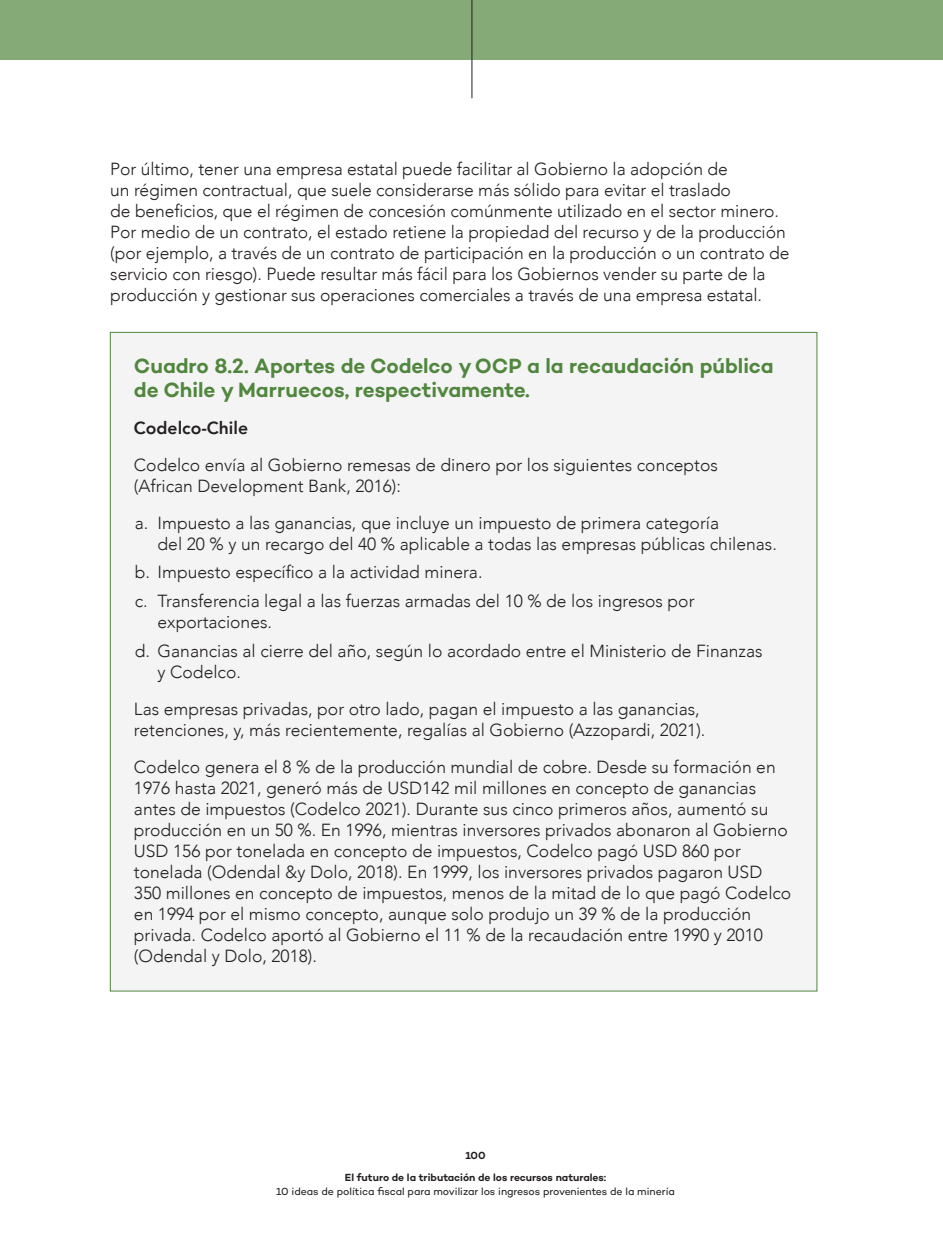
<style>
.page{position:relative;width:943px;height:1240px;background:#fff}
.page>*{position:absolute;margin:0;border:0;box-sizing:border-box;transform-origin:0 0}
.Box_Title-Green{font:600 21px/24.5px "Campton";letter-spacing:-.005em;color:#51863e}
.Box_Copy-Green{font:300 17.5px/21px "Avenir";color:#231f20}
.Body{font:300 17.5px/21px "Avenir";letter-spacing:-.005em;color:#231f20}
.Box_Bullets-Green{font:300 17.5px/21px "Avenir";color:#231f20}
.Box_Copy-Green-2{font:800 17.5px "Avenir";color:#231f20}
.t1{font:10.5px "Campton";letter-spacing:-.005em;color:#231f20}
.t2{font:600 10.5px/21.9px "Campton";letter-spacing:-.005em;color:#231f20;text-align:center}
</style>
<div class="page">
<div style="left:0;top:0;width:942px;height:60px;background:#85aa78"></div>
<hr style="left:471px;top:0;width:1px;height:98px;background:#231f20">
<div style="left:110px;top:332px;width:707px;height:659px;background:#f4f4f4;border:1px solid #51863e"></div>
<p class="Body" style="left:110px;top:158px;width:680px">Por último, tener una empresa estatal puede facilitar al Gobierno la adopción de<br>un régimen contractual, que suele considerarse más sólido para evitar el traslado<br>de beneficios, que el régimen de concesión comúnmente utilizado en el sector minero.<br>Por medio de un contrato, el estado retiene la propiedad del recurso y de la producción (por ejemplo, a través de un contrato de participación en la producción o un contrato de servicio con riesgo). Puede resultar más fácil para los Gobiernos vender su parte de la producción y gestionar sus operaciones comerciales a través de una empresa estatal.</p>
<p class="Box_Title-Green" style="left:134px;top:353px;width:641px">Cuadro 8.2. Aportes de Codelco y OCP a la recaudación pública de Chile y Marruecos, respectivamente.</p>
<p class="Box_Copy-Green-2" style="left:134px;top:414px;width:116px">Codelco-Chile</p>
<p class="Box_Copy-Green" style="left:134px;top:454px;width:585px">Codelco envía al Gobierno remesas de dinero por los siguientes conceptos (African Development Bank, 2016):</p>
<p class="Box_Bullets-Green" style="left:158px;top:512px;width:621px;text-indent:-23px">a. Impuesto a las ganancias, que incluye un impuesto de primera categoría<br>del 20 % y un recargo del 40 % aplicable a todas las empresas públicas chilenas.</p>
<p class="Box_Bullets-Green" style="left:135px;top:562px;width:349px">b. Impuesto específico a la actividad minera.</p>
<p class="Box_Bullets-Green" style="left:158px;top:591px;width:538px;text-indent:-23px">c. Transferencia legal a las fuerzas armadas del 10 % de los ingresos por exportaciones.</p>
<p class="Box_Bullets-Green" style="left:158px;top:641px;width:606px;text-indent:-23px">d. Ganancias al cierre del año, según lo acordado entre el Ministerio de Finanzas y Codelco.</p>
<p class="Box_Copy-Green" style="left:134px;top:698px;width:573px">Las empresas privadas, por otro lado, pagan el impuesto a las ganancias, retenciones, y, más recientemente, regalías al Gobierno (Azzopardi, 2021).</p>
<p class="Box_Copy-Green" style="left:134px;top:756px;width:659px">Codelco genera el 8 % de la producción mundial de cobre. Desde su formación en 1976 hasta 2021, generó más de USD142 mil millones en concepto de ganancias antes de impuestos (Codelco 2021). Durante sus cinco primeros años, aumentó su producción en un 50 %. En 1996, mientras inversores privados abonaron al Gobierno USD 156 por tonelada en concepto de impuestos, Codelco pagó USD 860 por tonelada (Odendal &amp;y Dolo, 2018). En 1999, los inversores privados pagaron USD 350 millones en concepto de impuestos, menos de la mitad de lo que pagó Codelco en 1994 por el mismo concepto, aunque solo produjo un 39 % de la producción privada. Codelco aportó al Gobierno el 11 % de la recaudación entre 1990 y 2010 (Odendal y Dolo, 2018).</p>
<p class="t2" style="left:345px;top:1144px;width:263px">100<br>El futuro de la tributación de los recursos naturales:</p>
<p class="t1" style="left:276px;top:1184px;width:400px">10 ideas de política fiscal para movilizar los ingresos provenientes de la minería</p>
</div>
